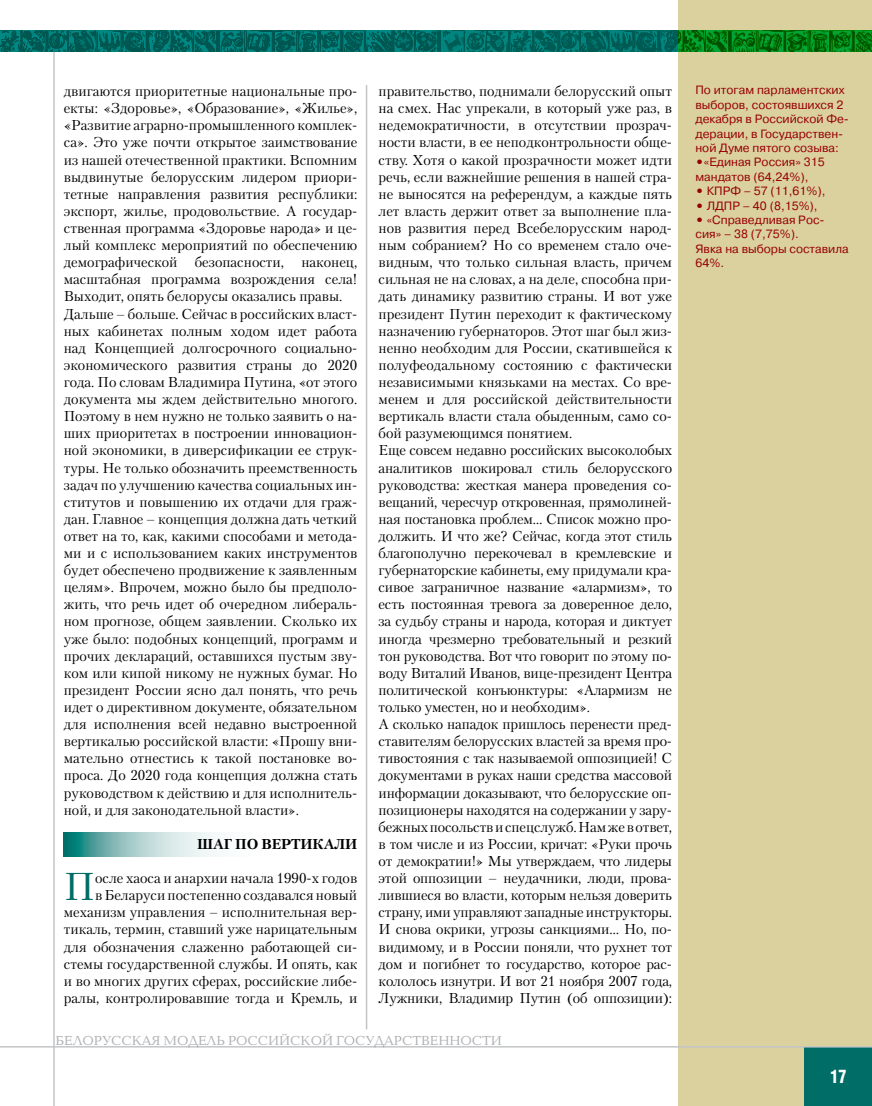
<style>
.page{position:relative;width:872px;height:1106px;background:#fff}
.page>*{position:absolute;margin:0;border:0;box-sizing:border-box;transform-origin:0 0}
.t1{font:38.7px "Petersburg C";color:#006d66}
.t2{font:700 18px "AG Letterica Cond L";color:#fff;scale:.9 1}
.t3{font:14.25px/17.1px "Petersburg C";color:#000}
.t4{font:700 14.25px "Petersburg C";color:#000}
.t5{font:13.5px "Baltica C";color:#aeafb2}
.t6{font:12px/14.4px "Pragmatica C";color:#970003}
.s1{font-family:"Petersburg C";font-weight:700}
</style>
<div class="page">
<div style="left:678px;top:0;width:194px;height:1106px;background:#dad19f"></div>
<hr style="left:53px;top:52px;width:2px;height:1054px;background:#c3c5c7">
<div style="left:804px;top:1047px;width:68px;height:59px;background:#006d66"></div>
<svg style="left:0;top:31px;width:872px;height:21px;background:#006d51"></svg>
<hr style="left:0;top:1046px;width:872px;height:1px;background:#c3c5c7">
<hr style="left:366px;top:85px;width:1px;height:944px;background:#c3c5c7">
<svg style="left:64px;top:832px;width:152px;height:24px;background:#9bc7c5"></svg>
<p class="t3" style="left:64px;top:82px;width:295px">двигаются приоритетные национальные про&shy;екты: «Здоровье», «Образование», «Жилье», «Развитие аграрно-промышленного комплек&shy;са». Это уже почти открытое заимствование из нашей отечественной практики. Вспомним выдвинутые белорусским лидером приори&shy;тетные направления развития республики: экспорт, жилье, продовольствие. А государ&shy;ственная программа «Здоровье народа» и це&shy;лый комплекс мероприятий по обеспечению демографической безопасности, наконец, масштабная программа возрождения села!<br>Выходит, опять белорусы оказались правы.<br>Дальше – больше. Сейчас в российских власт&shy;ных кабинетах полным ходом идет работа над Концепцией долгосрочного социально&shy;экономического развития страны до 2020 года. По словам Владимира Путина, «от этого документа мы ждем действительно многого.<br>Поэтому в нем нужно не только заявить о на&shy;ших приоритетах в построении инновацион&shy;ной экономики, в диверсификации ее струк&shy;туры. Не только обозначить преемственность задач по улучшению качества социальных ин&shy;ститутов и повышению их отдачи для граж&shy;дан. Главное – концепция должна дать четкий ответ на то, как, какими способами и метода&shy;ми и с использованием каких инструментов будет обеспечено продвижение к заявленным целям». Впрочем, можно было бы предполо&shy;жить, что речь идет об очередном либераль&shy;ном прогнозе, общем заявлении. Сколько их уже было: подобных концепций, программ и прочих деклараций, оставшихся пустым зву&shy;ком или кипой никому не нужных бумаг. Но президент России ясно дал понять, что речь идет о директивном документе, обязательном для исполнения всей недавно выстроенной вертикалью российской власти: «Прошу вни&shy;мательно отнестись к такой постановке во&shy;проса. До 2020 года концепция должна стать руководством к действию и для исполнитель&shy;ной, и для законодательной власти».</p>
<p class="t4" style="left:197px;top:835px;width:161px">Шаг по вертикали</p>
<h1 class="t1" style="left:64px;top:863px;width:33px">П</h1>
<p class="t3" style="left:64px;top:869px;width:295px;text-align:right">осле хаоса и анархии начала 1990-х годов<br>в Беларуси постепенно создавался новый механизм управления – исполнительная вер&shy;тикаль, термин, ставший уже нарицательным для обозначения слаженно работающей си&shy;стемы государственной службы. И опять, как и во многих других сферах, российские либе&shy;ралы, контролировавшие тогда и Кремль, и</p>
<p class="t3" style="left:378px;top:82px;width:295px">правительство, поднимали белорусский опыт на смех. Нас упрекали, в который уже раз, в недемократичности, в отсутствии прозрач&shy;ности власти, в ее неподконтрольности обще&shy;ству. Хотя о какой прозрачности может идти речь, если важнейшие решения в нашей стра&shy;не выносятся на референдум, а каждые пять лет власть держит ответ за выполнение пла&shy;нов развития перед Всебелорусским народ&shy;ным собранием? Но со временем стало оче&shy;видным, что только сильная власть, причем сильная не на словах, а на деле, способна при&shy;дать динамику развитию страны. И вот уже президент Путин переходит к фактическому назначению губернаторов. Этот шаг был жиз&shy;ненно необходим для России, скатившейся к полуфеодальному состоянию с фактически независимыми князьками на местах. Со вре&shy;менем и для российской действительности вертикаль власти стала обыденным, само со&shy;бой разумеющимся понятием.<br>Еще совсем недавно российских высоколобых аналитиков шокировал стиль белорусского руководства: жесткая манера проведения со&shy;вещаний, чересчур откровенная, прямолиней&shy;ная постановка проблем… Список можно про&shy;должить. И что же? Сейчас, когда этот стиль благополучно перекочевал в кремлевские и губернаторские кабинеты, ему придумали кра&shy;сивое заграничное название «алармизм», то есть постоянная тревога за доверенное дело, за судьбу страны и народа, которая и диктует иногда чрезмерно требовательный и резкий тон руководства. Вот что говорит по этому по&shy;воду Виталий Иванов, вице-президент Центра политической конъюнктуры: «Алармизм не только уместен, но и необходим».<br>А сколько нападок пришлось перенести пред&shy;ставителям белорусских властей за время про&shy;тивостояния с так называемой оппозицией! С документами в руках наши средства массовой информации доказывают, что белорусские оп&shy;позиционеры находятся на содержании у зару&shy;бежных посольств и спецслужб. Нам же в ответ, в том числе и из России, кричат: «Руки прочь от демократии!» Мы утверждаем, что лидеры этой оппозиции – неудачники, люди, прова&shy;лившиеся во власти, которым нельзя доверить страну, ими управляют западные инструкторы.<br>И снова окрики, угрозы санкциями… Но, по&shy;видимому, и в России поняли, что рухнет тот дом и погибнет то государство, которое рас&shy;кололось изнутри. И вот 21 ноября 2007 года, Лужники, Владимир Путин (об оппозиции):</p>
<p class="t6" style="left:695px;top:83px;width:155px">По итогам парламентских выборов, состоявшихся 2 декабря в Российской Фе&shy;дерации, в Государствен&shy;ной Думе пятого созыва:</p>
<p class="t6" style="left:695px;top:155px;width:131px"><span class="s1">•</span>«Единая Россия» 315 мандатов (64,24%),</p>
<p class="t6" style="left:695px;top:184px;width:132px"><span class="s1">•</span> КПРФ – 57 (11,61%),</p>
<p class="t6" style="left:695px;top:198px;width:124px"><span class="s1">•</span> ЛДПР – 40 (8,15%),</p>
<p class="t6" style="left:695px;top:213px;width:155px"><span class="s1">•</span> «Справедливая Рос&shy;сия» – 38 (7,75%).<br>Явка на выборы составила<br>64%.</p>
<p class="t5" style="left:56px;top:1033px;width:448px">БЕЛОРУССКАЯ МОДЕЛЬ РОССИЙСКОЙ ГОСУДАРСТВЕННОСТИ</p>
<p class="t2" style="left:830px;top:1065px;width:20px">17</p>
</div>
